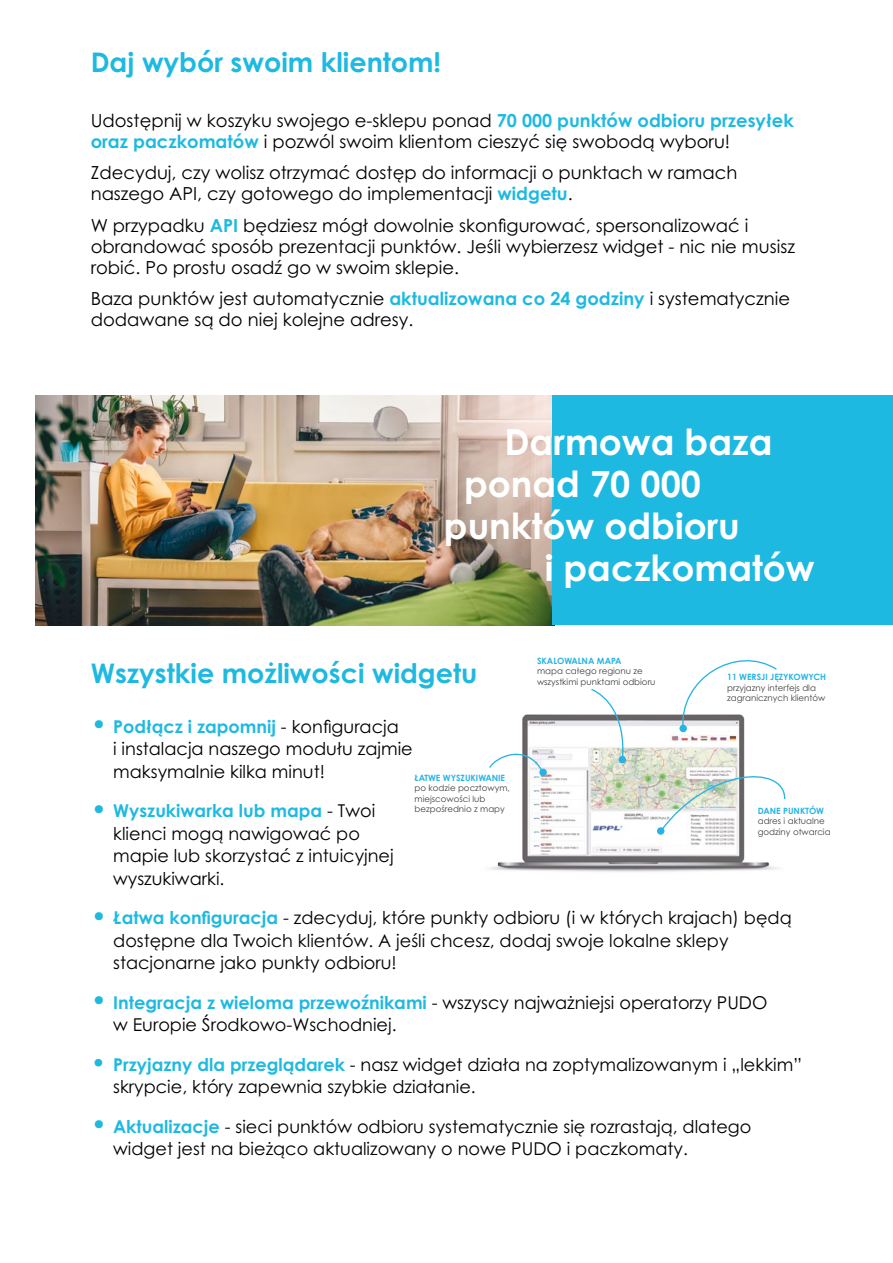
<style>
.page{position:relative;width:893px;height:1263px;background:#fff}
.page>*{position:absolute;margin:0;border:0;box-sizing:border-box;transform-origin:0 0}
.t1{font:700 36px "Century Gothic Pro";color:#fff}
.t2{font:700 27px "Century Gothic Pro";color:#1eb9e1}
.t3{font:18px/21px "Century Gothic Pro";color:#000}
.t4{font:17.7px/22.5px "Century Gothic Pro";color:#000}
.t5{font:8.7px/10.4px "Century Gothic Pro";color:#414042}
.t6{font:700 8.7px "Century Gothic Pro";color:#28b4e3}
.s1{font-weight:700;color:#1eb9e1}
.s2{font-size:27px;color:#1eb9e1}
.s3{font-size:25.5px;color:#1eb9e1}
</style>
<div class="page">
<img style="left:35px;top:395px;width:518px;height:230px">
<div style="left:553px;top:395px;width:340px;height:230px;background:#1eb9e1"></div>
<img style="left:489px;top:714px;width:289px;height:158px">
<svg style="left:590px;top:688px;width:36px;height:72px"></svg>
<div style="left:619px;top:756px;width:7px;height:7px;background:#28b4e3;border-radius:50%"></div>
<svg style="left:489px;top:741px;width:56px;height:33px"></svg>
<div style="left:539px;top:768px;width:8px;height:8px;background:#28b4e3;border-radius:3px"></div>
<svg style="left:679px;top:660px;width:99px;height:70px"></svg>
<div style="left:679px;top:725px;width:8px;height:7px;background:#28b4e3;border-radius:50%"></div>
<svg style="left:659px;top:764px;width:127px;height:69px"></svg>
<div style="left:657px;top:827px;width:7px;height:8px;background:#28b4e3;border-radius:50%"></div>
<h2 class="t2" style="left:91px;top:46px;width:352px">Daj wybór swoim klientom!</h2>
<p class="t3" style="left:91px;top:110px;width:705px">Udostępnij w koszyku swojego e-sklepu ponad <span class="s1">70 000 punktów odbioru przesyłek oraz paczkomatów</span> i pozwól swoim klientom cieszyć się swobodą wyboru!</p>
<p class="t3" style="left:91px;top:162px;width:648px">Zdecyduj, czy wolisz otrzymać dostęp do informacji o punktach w ramach naszego API, czy gotowego do implementacji <span class="s1">widgetu</span>.</p>
<p class="t3" style="left:91px;top:214px;width:706px">W przypadku <span class="s1">API</span> będziesz mógł dowolnie skonfigurować, spersonalizować i obrandować sposób prezentacji punktów. Jeśli wybierzesz widget - nic nie musisz robić. Po prostu osadź go w swoim sklepie.</p>
<p class="t3" style="left:91px;top:288px;width:701px">Baza punktów jest automatycznie <span class="s1">aktualizowana co 24 godziny</span> i systematycznie dodawane są do niej kolejne adresy.</p>
<h1 class="t1" style="left:504px;top:420px;width:270px">Darmowa baza</h1>
<h1 class="t1" style="left:464px;top:462px;width:238px">ponad 70 000</h1>
<h1 class="t1" style="left:444px;top:504px;width:297px">punktów odbioru</h1>
<h1 class="t1" style="left:545px;top:546px;width:271px">i paczkomatów</h1>
<p class="t6" style="left:537px;top:655px;width:86px">SKALOWALNA MAPA</p>
<p class="t5" style="left:537px;top:666px;width:120px">mapa całego regionu ze wszystkimi punktami odbioru</p>
<h2 class="t2" style="left:91px;top:656px;width:388px">Wszystkie możliwości widgetu</h2>
<p class="t4" style="left:113px;top:715px;width:301px;text-indent:-22px"><span class="s2">•</span> <span class="s1">Podłącz i zapomnij</span> - konfiguracja<br>i instalacja naszego modułu zajmie maksymalnie kilka minut!</p>
<p class="t4" style="left:113px;top:799px;width:282px;text-indent:-22px"><span class="s2">•</span> <span class="s1">Wyszukiwarka lub mapa</span> - Twoi klienci mogą nawigować po mapie lub skorzystać z intuicyjnej wyszukiwarki.</p>
<p class="t4" style="left:113px;top:906px;width:680px;text-indent:-22px"><span class="s2">•</span> <span class="s1">Łatwa konfiguracja</span> - zdecyduj, które punkty odbioru (i w których krajach) będą dostępne dla Twoich klientów. A jeśli chcesz, dodaj swoje lokalne sklepy stacjonarne jako punkty odbioru!</p>
<p class="t4" style="left:113px;top:991px;width:656px;text-indent:-22px"><span class="s2">•</span> <span class="s1">Integracja z wieloma przewoźnikami</span> - wszyscy najważniejsi operatorzy PUDO w Europie Środkowo-Wschodniej.</p>
<p class="t4" style="left:113px;top:1053px;width:690px;text-indent:-22px"><span class="s3">•</span> <span class="s1">Przyjazny dla przeglądarek</span> - nasz widget działa na zoptymalizowanym i „lekkim” skrypcie, który zapewnia szybkie działanie.</p>
<p class="t4" style="left:113px;top:1115px;width:640px;text-indent:-22px"><span class="s2">•</span> <span class="s1">Aktualizacje</span> - sieci punktów odbioru systematycznie się rozrastają, dlatego widget jest na bieżąco aktualizowany o nowe PUDO i paczkomaty.</p>
<p class="t6" style="left:727px;top:671px;width:100px">11 WERSJI JĘZYKOWYCH</p>
<p class="t5" style="left:727px;top:682px;width:100px">przyjazny interfejs dla zagranicznych klientów</p>
<p class="t6" style="left:415px;top:772px;width:92px">ŁATWE WYSZUKIWANIE</p>
<p class="t5" style="left:415px;top:783px;width:97px">po kodzie pocztowym, miejscowości lub bezpośrednio z mapy</p>
<p class="t6" style="left:758px;top:805px;width:68px">DANE PUNKTÓW</p>
<p class="t5" style="left:758px;top:816px;width:74px">adres i aktualne godziny otwarcia</p>
</div>
